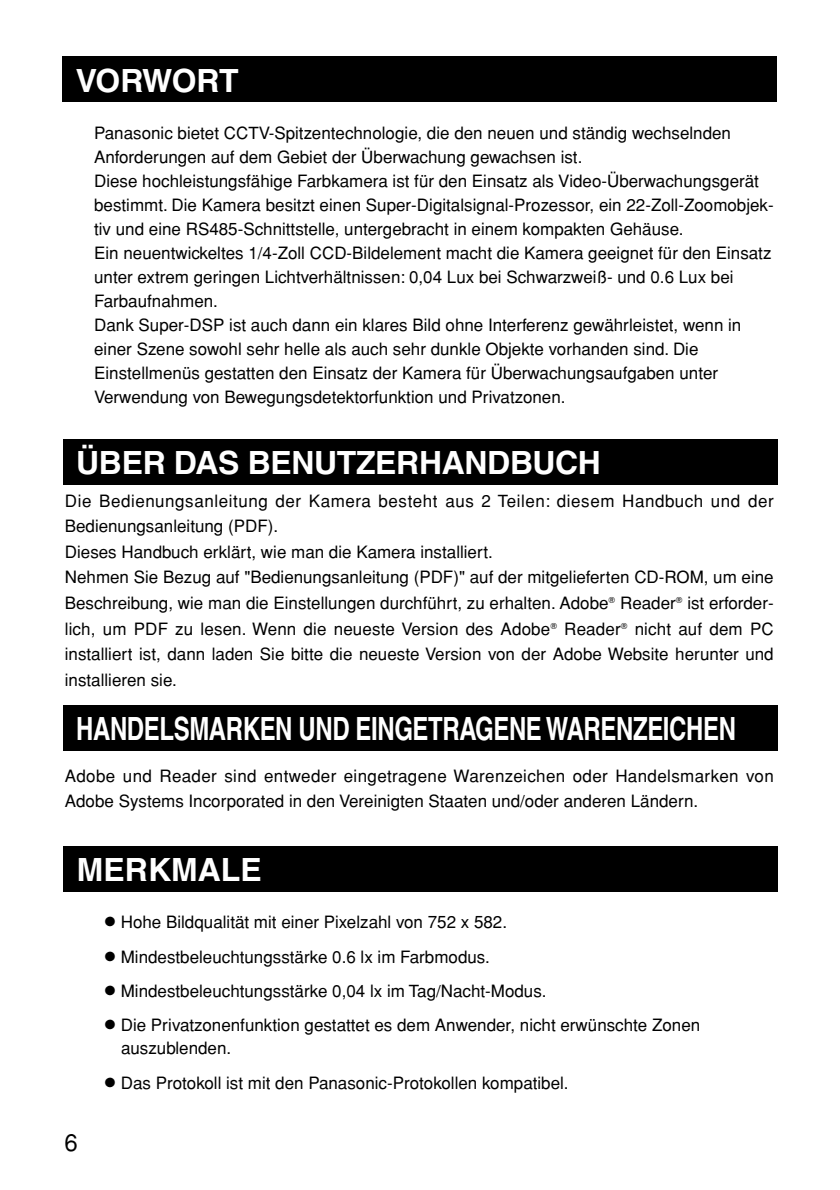
<style>
.page{position:relative;width:840px;height:1190px;background:#fff}
.page>*{position:absolute;margin:0;border:0;box-sizing:border-box;transform-origin:0 0}
.t1{font:700 32px "Helvetica";letter-spacing:-.015em;color:#fff;scale:.75 1}
.t2{font:700 32px "Helvetica";letter-spacing:-.015em;color:#fff}
.t3{font:24px "Helvetica";color:#000}
.t4{font:17px/24px "Helvetica";color:#000}
.s1{font-family:"Heiti CSEG Medium GB";font-size:12px}
</style>
<div class="page">
<div style="left:62px;top:57px;width:715px;height:45px;background:#000"></div>
<div style="left:64px;top:846px;width:714px;height:46px;background:#000"></div>
<div style="left:63px;top:439px;width:714px;height:45px;background:#000"></div>
<div style="left:63px;top:705px;width:714px;height:45px;background:#000"></div>
<h1 class="t2" style="left:76px;top:69px;width:164px">VORWORT</h1>
<p class="t4" style="left:94px;top:123px;width:681px">Panasonic bietet CCTV-Spitzentechnologie, die den neuen und ständig wechselnden Anforderungen auf dem Gebiet der Überwachung gewachsen ist.<br>Diese hochleistungsfähige Farbkamera ist für den Einsatz als Video-Überwachungsgerät bestimmt. Die Kamera besitzt einen Super-Digitalsignal-Prozessor, ein 22-Zoll-Zoomobjek&shy;tiv und eine RS485-Schnittstelle, untergebracht in einem kompakten Gehäuse.<br>Ein neuentwickeltes 1/4-Zoll CCD-Bildelement macht die Kamera geeignet für den Einsatz unter extrem geringen Lichtverhältnissen: 0,04 Lux bei Schwarzweiß- und 0.6 Lux bei Farbaufnahmen.<br>Dank Super-DSP ist auch dann ein klares Bild ohne Interferenz gewährleistet, wenn in einer Szene sowohl sehr helle als auch sehr dunkle Objekte vorhanden sind. Die Einstellmenüs gestatten den Einsatz der Kamera für Überwachungsaufgaben unter Verwendung von Bewegungsdetektorfunktion und Privatzonen.</p>
<h1 class="t2" style="left:76px;top:451px;width:526px">ÜBER DAS BENUTZERHANDBUCH</h1>
<p class="t4" style="left:65px;top:490px;width:710px;line-height:25.6px">Die Bedienungsanleitung der Kamera besteht aus 2 Teilen: diesem Handbuch und der Bedienungsanleitung (PDF).<br>Dieses Handbuch erklärt, wie man die Kamera installiert.<br>Nehmen Sie Bezug auf "Bedienungsanleitung (PDF)" auf der mitgelieferten CD-ROM, um eine Beschreibung, wie man die Einstellungen durchführt, zu erhalten. Adobe➔ Reader➔ ist erforder&shy;lich, um PDF zu lesen. Wenn die neueste Version des Adobe➔ Reader➔ nicht auf dem PC installiert ist, dann laden Sie bitte die neueste Version von der Adobe Website herunter und installieren sie.</p>
<h1 class="t1" style="left:76px;top:717px;width:881px">HANDELSMARKEN UND EINGETRAGENE WARENZEICHEN</h1>
<p class="t4" style="left:65px;top:764px;width:710px;line-height:25.6px">Adobe und Reader sind entweder eingetragene Warenzeichen oder Handelsmarken von<br>Adobe Systems Incorporated in den Vereinigten Staaten und/oder anderen Ländern.</p>
<h1 class="t2" style="left:77px;top:858px;width:186px">MERKMALE</h1>
<p class="t4" style="left:104px;top:912px;width:405px"><span class="s1">●</span> Hohe Bildqualität mit einer Pixelzahl von 752 x 582.</p>
<p class="t4" style="left:104px;top:946px;width:387px"><span class="s1">●</span> Mindestbeleuchtungsstärke 0.6 lx im Farbmodus.</p>
<p class="t4" style="left:104px;top:981px;width:444px"><span class="s1">●</span> Mindestbeleuchtungsstärke 0,04 lx im Tag/Nacht-Modus.</p>
<p class="t4" style="left:121px;top:1015px;width:581px;line-height:23px;text-indent:-17px"><span class="s1">●</span> Die Privatzonenfunktion gestattet es dem Anwender, nicht erwünschte Zonen auszublenden.</p>
<p class="t4" style="left:104px;top:1072px;width:466px"><span class="s1">●</span> Das Protokoll ist mit den Panasonic-Protokollen kompatibel.</p>
<h2 class="t3" style="left:64px;top:1134px;width:15px">6</h2>
</div>
